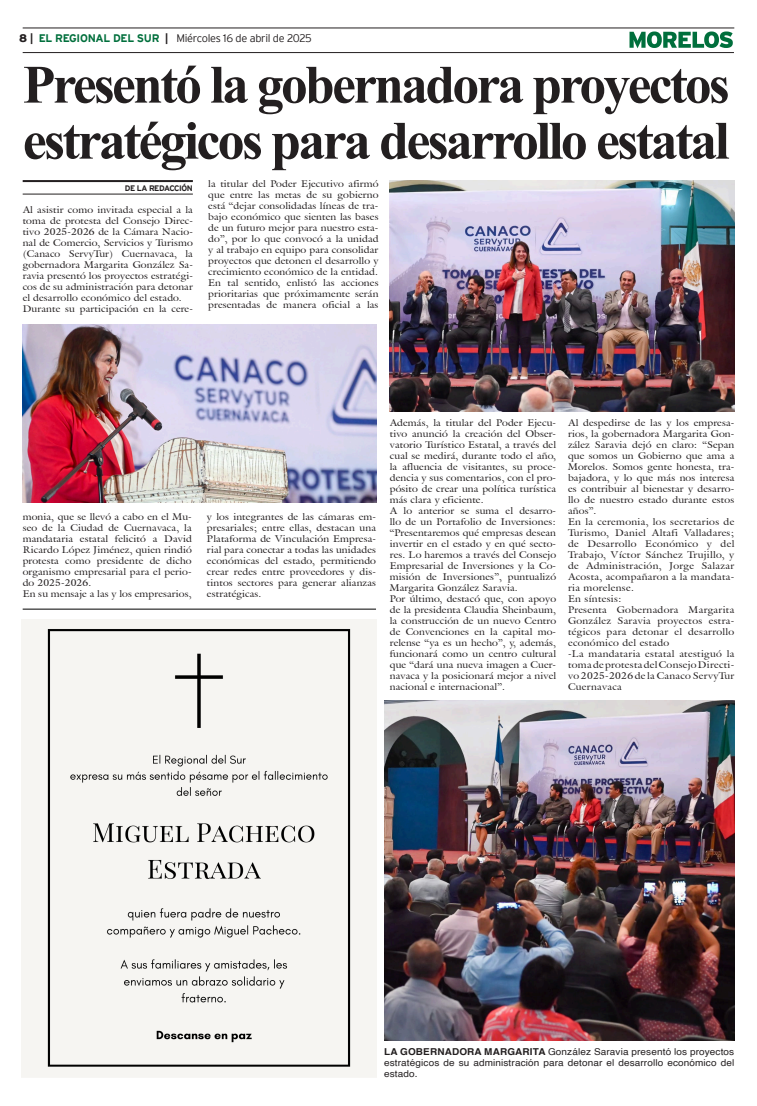
<style>
.page{position:relative;width:757px;height:1106px;background:#fff}
.page>*{position:absolute;margin:0;border:0;box-sizing:border-box;transform-origin:0 0}
.Cabeza_01{font:700 54px "Times New Roman";letter-spacing:-.05em;color:#231f20}
.t1{font:300 11px "Interstate";letter-spacing:-.025em;color:#231f20}
.t2{font:9.5px/11px "Galliard IT Cby BT";letter-spacing:.015em;color:#231f20;text-align:justify;scale:1.1 1}
.Pie_de_foto{font:9.5px/11px "Helvetica";letter-spacing:.015em;color:#231f20;text-align:justify;scale:1.05 1}
.t3{font:700 8px "Interstate";letter-spacing:-.05em;color:#231f20}
.s1{font-weight:900}
.s2{font-weight:700}
.s3{font-weight:700;color:#006f3c}
</style>
<div class="page">
<hr style="left:23px;top:28px;width:711px;height:1px;background:#231f20">
<hr style="left:23px;top:52px;width:711px;height:1px;background:#231f20">
<svg style="left:629px;top:31px;width:104px;height:17px"></svg>
<hr style="left:23px;top:180px;width:170px;height:2px;background:#231f20">
<hr style="left:23px;top:194px;width:170px;height:1px;background:#231f20">
<img style="left:23px;top:325px;width:353px;height:178px">
<img style="left:390px;top:180px;width:344px;height:231px">
<img style="left:384px;top:700px;width:350px;height:340px">
<div style="left:21px;top:619px;width:355px;height:458px;background:#f6f5f2"></div>
<hr style="left:23px;top:608px;width:353px;height:1px;background:#000">
<p class="t1" style="left:19px;top:32px;width:294px"><span class="s1">8</span> <span class="s2">|</span> <span class="s3">EL REGIONAL DEL SUR</span> <span class="s2">|</span> Miércoles 16 de abril de 2025</p>
<p class="Cabeza_01" style="left:23px;top:46px;width:708px">Presentó la gobernadora proyectos</p>
<p class="Cabeza_01" style="left:23px;top:102px;width:708px">estratégicos para desarrollo estatal</p>
<p class="t3" style="left:125px;top:183px;width:69px">DE LA REDACCIÓN</p>
<p class="t2" style="left:208px;top:178px;width:156px">la titular del Poder Ejecutivo afirmó que entre las metas de su gobierno está “dejar consolidadas líneas de tra&shy;bajo económico que sienten las bases de un futuro mejor para nuestro esta&shy;do”, por lo que convocó a la unidad y al trabajo en equipo para consolidar proyectos que detonen el desarrollo y crecimiento económico de la entidad.</p>
<p class="t2" style="left:208px;top:277px;width:156px">En tal sentido, enlistó las acciones prioritarias que próximamente serán presentadas de manera oficial a las</p>
<p class="t2" style="left:23px;top:204px;width:156px">Al asistir como invitada especial a la toma de protesta del Consejo Direc&shy;tivo 2025-2026 de la Cámara Nacio&shy;nal de Comercio, Servicios y Turismo (Canaco ServyTur) Cuernavaca, la gobernadora Margarita González Sa&shy;ravia presentó los proyectos estratégi&shy;cos de su administración para detonar el desarrollo económico del estado.</p>
<p class="t2" style="left:23px;top:303px;width:156px">Durante su participación en la cere-</p>
<p class="t2" style="left:23px;top:510px;width:155px">monia, que se llevó a cabo en el Mu&shy;seo de la Ciudad de Cuernavaca, la mandataria estatal felicitó a David Ricardo López Jiménez, quien rindió protesta como presidente de dicho organismo empresarial para el perio&shy;do 2025-2026.</p>
<p class="t2" style="left:23px;top:587px;width:155px">En su mensaje a las y los empresarios,</p>
<p class="t2" style="left:207px;top:510px;width:155px">y los integrantes de las cámaras em&shy;presariales; entre ellas, destacan una Plataforma de Vinculación Empresa&shy;rial para conectar a todas las unidades económicas del estado, permitiendo crear redes entre proveedores y dis&shy;tintos sectores para generar alianzas estratégicas.</p>
<p class="t2" style="left:390px;top:416px;width:153px">Además, la titular del Poder Ejecu&shy;tivo anunció la creación del Obser&shy;vatorio Turístico Estatal, a través del cual se medirá, durante todo el año, la afluencia de visitantes, su proce&shy;dencia y sus comentarios, con el pro&shy;pósito de crear una política turística más clara y eficiente.</p>
<p class="t2" style="left:390px;top:504px;width:153px">A lo anterior se suma el desarro&shy;llo de un Portafolio de Inversiones: “Presentaremos qué empresas desean invertir en el estado y en qué secto&shy;res. Lo haremos a través del Consejo Empresarial de Inversiones y la Co&shy;misión de Inversiones”, puntualizó Margarita González Saravia.</p>
<p class="t2" style="left:390px;top:592px;width:153px">Por último, destacó que, con apoyo de la presidenta Claudia Sheinbaum, la construcción de un nuevo Centro de Convenciones en la capital mo&shy;relense “ya es un hecho”, y, además, funcionará como un centro cultural que “dará una nueva imagen a Cuer&shy;navaca y la posicionará mejor a nivel nacional e internacional”.</p>
<p class="t2" style="left:568px;top:416px;width:153px">Al despedirse de las y los empresa&shy;rios, la gobernadora Margarita Gon&shy;zález Saravia dejó en claro: “Sepan que somos un Gobierno que ama a Morelos. Somos gente honesta, tra&shy;bajadora, y lo que más nos interesa es contribuir al bienestar y desarro&shy;llo de nuestro estado durante estos años”.</p>
<p class="t2" style="left:568px;top:515px;width:153px">En la ceremonia, los secretarios de Turismo, Daniel Altafi Valladares; de Desarrollo Económico y del Trabajo, Víctor Sánchez Trujillo, y de Administración, Jorge Salazar Acosta, acompañaron a la mandata&shy;ria morelense.</p>
<p class="t2" style="left:568px;top:592px;width:50px">En síntesis:</p>
<p class="t2" style="left:568px;top:603px;width:153px">Presenta Gobernadora Margarita González Saravia proyectos estra&shy;tégicos para detonar el desarrollo económico del estado</p>
<p class="t2" style="left:568px;top:647px;width:153px">-La mandataria estatal atestiguó la toma de protesta del Consejo Directi&shy;vo 2025-2026 de la Canaco ServyTur Cuernavaca</p>
<p class="Pie_de_foto" style="left:384px;top:1046px;width:335px"><span class="s2">LA GOBERNADORA MARGARITA</span> González Saravia presentó los proyectos estratégicos de su administración para detonar el desarrollo económico del estado.</p>
</div>
